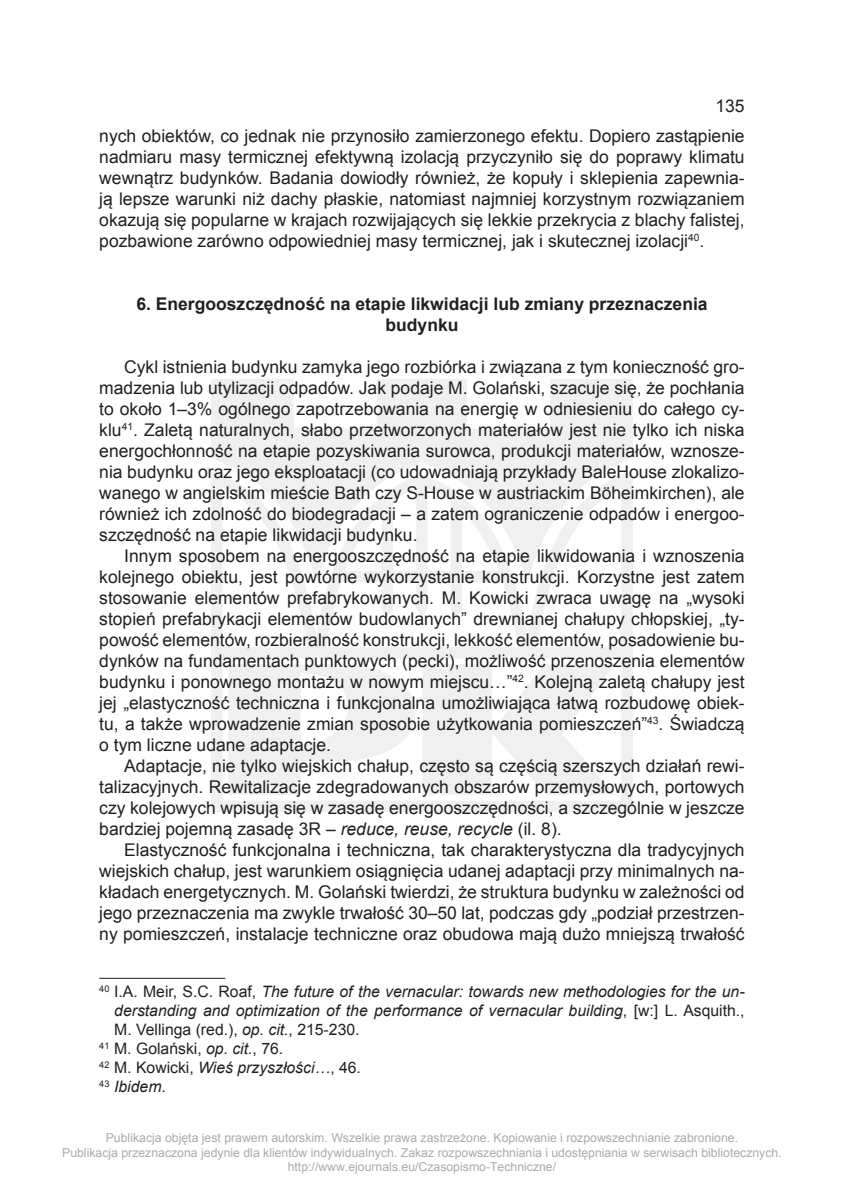
<style>
.page{position:relative;width:844px;height:1191px;background:#fff}
.page>*{position:absolute;margin:0;border:0;box-sizing:border-box;transform-origin:0 0}
.tekst_cz{font:17.5px/21px "Arial";color:#231f20;text-align:justify}
.tytuł_rozdz__1{font:700 17.5px/21px "Arial";color:#231f20;text-align:center}
.przypis_cz{font:italic 15.75px/18.9px "Arial";color:#231f20;text-align:justify}
.przypis_cz-2{font:15.75px "Arial";color:#231f20}
.t1{font:12.25px/14.7px "Arial";color:#ababab;text-align:center}
.s1{font-style:italic}
.s2{font-style:normal}
</style>
<div class="page">
<svg style="left:211px;top:379px;width:421px;height:433px;fill:#eff0ef"></svg>
<hr style="left:99px;top:978px;width:126px;height:1px;background:#231f20">
<p class="tekst_cz" style="left:99px;top:91px;width:646px;line-height:29.8px;text-align:right">135<br>nych obiektów, co jednak nie przynosiło zamierzonego efektu. Dopiero zastąpienie</p>
<p class="tekst_cz" style="left:99px;top:146px;width:646px">nadmiaru masy termicznej efektywną izolacją przyczyniło się do poprawy klimatu wewnątrz budynków. Badania dowiodły również, że kopuły i sklepienia zapewnia&shy;ją lepsze warunki niż dachy płaskie, natomiast najmniej korzystnym rozwiązaniem okazują się popularne w krajach rozwijających się lekkie przekrycia z blachy falistej, pozbawione zarówno odpowiedniej masy termicznej, jak i skutecznej izolacji<sup>40</sup>.</p>
<p class="tytuł_rozdz__1" style="left:136px;top:294px;width:572px">6. Energooszczędność na etapie likwidacji lub zmiany przeznaczenia budynku</p>
<p class="tekst_cz" style="left:99px;top:356px;width:646px;text-indent:25px">Cykl istnienia budynku zamyka jego rozbiórka i związana z tym konieczność gro&shy;madzenia lub utylizacji odpadów. Jak podaje M. Golański, szacuje się, że pochłania to około 1–3% ogólnego zapotrzebowania na energię w odniesieniu do całego cy&shy;klu<sup>41</sup>. Zaletą naturalnych, słabo przetworzonych materiałów jest nie tylko ich niska energochłonność na etapie pozyskiwania surowca, produkcji materiałów, wznosze&shy;nia budynku oraz jego eksploatacji (co udowadniają przykłady BaleHouse zlokalizo&shy;wanego w angielskim mieście Bath czy S-House w austriackim Böheimkirchen), ale również ich zdolność do biodegradacji – a zatem ograniczenie odpadów i energoo&shy;szczędność na etapie likwidacji budynku.</p>
<p class="tekst_cz" style="left:99px;top:545px;width:646px;text-indent:25px">Innym sposobem na energooszczędność na etapie likwidowania i wznoszenia kolejnego obiektu, jest powtórne wykorzystanie konstrukcji. Korzystne jest zatem stosowanie elementów prefabrykowanych. M. Kowicki zwraca uwagę na „wysoki stopień prefabrykacji elementów budowlanych” drewnianej chałupy chłopskiej, „ty&shy;powość elementów, rozbieralność konstrukcji, lekkość elementów, posadowienie bu&shy;dynków na fundamentach punktowych (pecki), możliwość przenoszenia elementów budynku i ponownego montażu w nowym miejscu…”<sup>42</sup>. Kolejną zaletą chałupy jest jej „elastyczność techniczna i funkcjonalna umożliwiająca łatwą rozbudowę obiek&shy;tu, a także wprowadzenie zmian sposobie użytkowania pomieszczeń”<sup>43</sup>. Świadczą o tym liczne udane adaptacje.</p>
<p class="tekst_cz" style="left:99px;top:755px;width:646px;text-indent:25px">Adaptacje, nie tylko wiejskich chałup, często są częścią szerszych działań rewi&shy;talizacyjnych. Rewitalizacje zdegradowanych obszarów przemysłowych, portowych czy kolejowych wpisują się w zasadę energooszczędności, a szczególnie w jeszcze bardziej pojemną zasadę 3R – <span class="s1">reduce, reuse, recycle</span> (il. 8).</p>
<p class="tekst_cz" style="left:99px;top:839px;width:646px;text-indent:25px">Elastyczność funkcjonalna i techniczna, tak charakterystyczna dla tradycyjnych wiejskich chałup, jest warunkiem osiągnięcia udanej adaptacji przy minimalnych na&shy;kładach energetycznych. M. Golański twierdzi, że struktura budynku w zależności od jego przeznaczenia ma zwykle trwałość 30–50 lat, podczas gdy „podział przestrzen&shy;ny pomieszczeń, instalacje techniczne oraz obudowa mają dużo mniejszą trwałość</p>
<p class="przypis_cz" style="left:114px;top:982px;width:631px;text-indent:-15px"><sup>40</sup> <span class="s2">I.A. Meir, S.C. Roaf,</span> The future of the vernacular: towards new methodologies for the un&shy;derstanding and optimization of the performance of vernacular building<span class="s2">, [w:] L. Asquith., M. Vellinga (red.),</span> op. cit.<span class="s2">, 215-230.</span></p>
<p class="przypis_cz-2" style="left:99px;top:1038px;width:185px"><sup>41</sup> M. Golański, <span class="s1">op. cit.</span>, 76.</p>
<p class="przypis_cz" style="left:99px;top:1058px;width:263px"><sup>42</sup> <span class="s2">M. Kowicki,</span> Wieś przyszłości…<span class="s2">, 46.</span></p>
<p class="przypis_cz" style="left:99px;top:1077px;width:68px"><sup>43</sup> Ibidem<span class="s2">.</span></p>
<p class="t1" style="left:62px;top:1130px;width:721px">Publikacja objęta jest prawem autorskim. Wszelkie prawa zastrzeżone. Kopiowanie i rozpowszechnianie zabronione.<br>Publikacja przeznaczona jedynie dla klientów indywidualnych. Zakaz rozpowszechniania i udostępniania w serwisach bibliotecznych. http://www.ejournals.eu/Czasopismo-Techniczne/</p>
</div>
